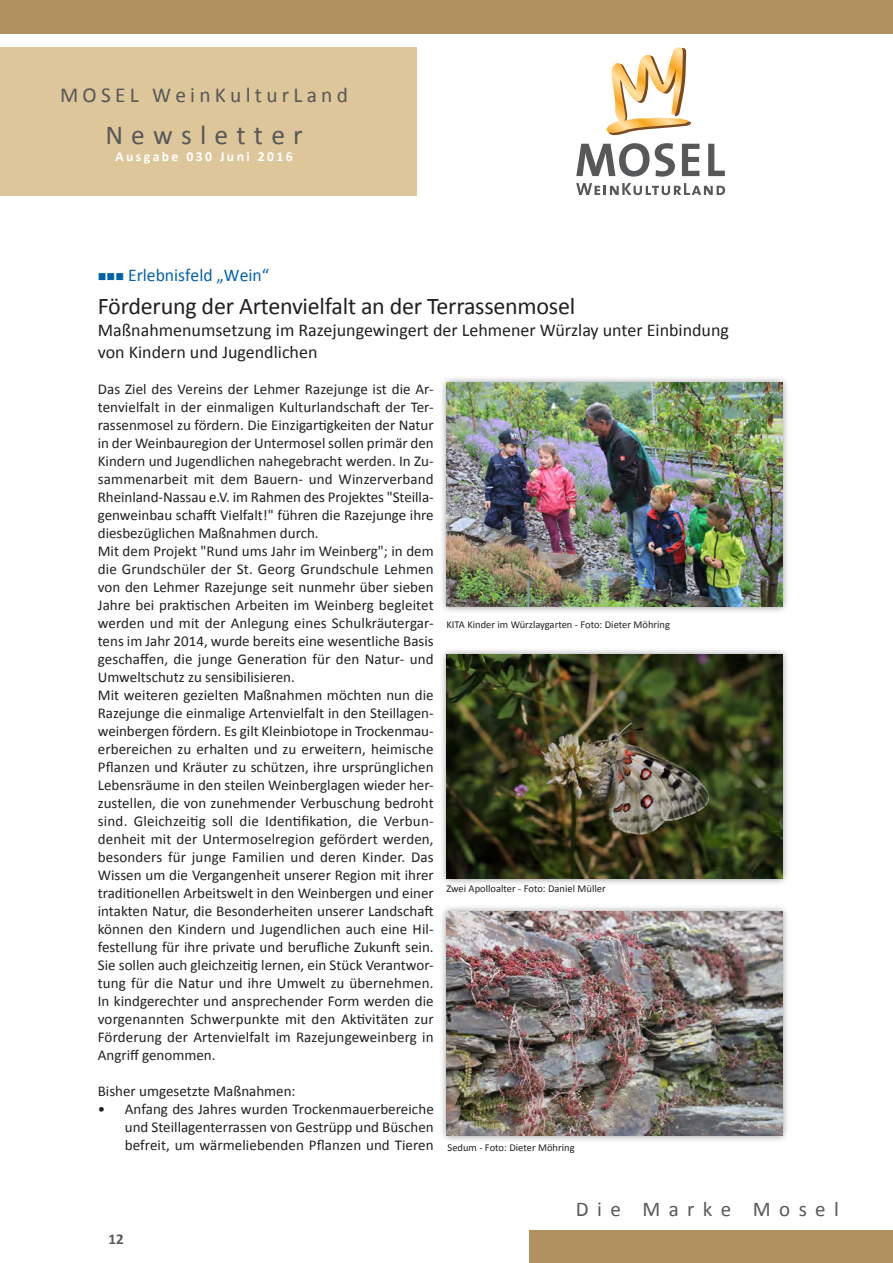
<style>
.page{position:relative;width:893px;height:1263px;background:#fff}
.page>*{position:absolute;margin:0;border:0;box-sizing:border-box;transform-origin:0 0}
.t1{font:27.45px "Calibri";letter-spacing:.3em;color:#57585a}
.Überschrift{font:24px "Calibri";letter-spacing:-.01em;color:#231f20}
.t2{font:21.3px "Calibri";letter-spacing:.2em;color:#57585a}
.t3{font:21px "Calibri";letter-spacing:.4em;color:#57585a}
.Überschrift-2{font:18px/21.6px "Calibri";color:#231f20}
.t4{font:18px "Calibri";color:#0161ab}
.Fließtext{font:15px/18px "Calibri";color:#231f20;text-align:justify}
.t5{font:700 15px "Calibri";color:#57585a}
.t6{font:700 13.8px "Calibri";letter-spacing:.175em;color:#fff}
.Bildunterschrift{font:10.5px "Calibri";color:#231f20}
</style>
<div class="page">
<div style="left:0;top:47px;width:417px;height:149px;background:#ddc699"></div>
<svg style="left:576px;top:143px;width:99px;height:34px"></svg>
<svg style="left:682px;top:144px;width:17px;height:32px"></svg>
<svg style="left:708px;top:144px;width:17px;height:32px"></svg>
<svg style="left:576px;top:183px;width:149px;height:12px"></svg>
<svg style="left:606px;top:47px;width:85px;height:89px"></svg>
<div style="left:0;top:0;width:893px;height:34px;background:#b19160"></div>
<div style="left:529px;top:1230px;width:364px;height:33px;background:#b19160"></div>
<div style="left:439px;top:647px;width:351px;height:239px;background:#231f20;opacity:.5"></div>
<img style="left:446px;top:655px;width:336px;height:224px">
<div style="left:439px;top:375px;width:351px;height:239px;background:#231f20;opacity:.5"></div>
<img style="left:446px;top:383px;width:336px;height:224px">
<div style="left:439px;top:904px;width:351px;height:239px;background:#231f20;opacity:.5"></div>
<img style="left:446px;top:912px;width:336px;height:223px">
<h3 class="t2" style="left:60px;top:81px;width:289px">MOSEL WeinKulturLand</h3>
<h1 class="t1" style="left:105px;top:118px;width:199px">Newsletter</h1>
<p class="t6" style="left:115px;top:148px;width:179px">Ausgabe 030 Juni 2016</p>
<p class="t4" style="left:98px;top:264px;width:173px">■■■ Erlebnisfeld „Wein“</p>
<p class="Überschrift" style="left:98px;top:291px;width:479px">Förderung der Artenvielfalt an der Terrassenmosel</p>
<p class="Überschrift-2" style="left:98px;top:319px;width:633px">Maßnahmenumsetzung im Razejungewingert der Lehmener Würzlay unter Einbindung von Kindern und Jugendlichen</p>
<p class="Fließtext" style="left:98px;top:380px;width:337px">Das Ziel des Vereins der Lehmer Razejunge ist die Ar&shy;tenvielfalt in der einmaligen Kulturlandschaft der Ter&shy;rassenmosel zu fördern. Die Einzigartigkeiten der Natur in der Weinbauregion der Untermosel sollen primär den Kindern und Jugendlichen nahegebracht werden. In Zu&shy;sammenarbeit mit dem Bauern- und Winzerverband Rheinland-Nassau e.V. im Rahmen des Projektes "Steilla&shy;genweinbau schafft Vielfalt!" führen die Razejunge ihre diesbezüglichen Maßnahmen durch.</p>
<p class="Fließtext" style="left:98px;top:542px;width:337px">Mit dem Projekt "Rund ums Jahr im Weinberg"; in dem die Grundschüler der St. Georg Grundschule Lehmen von den Lehmer Razejunge seit nunmehr über sieben Jahre bei praktischen Arbeiten im Weinberg begleitet werden und mit der Anlegung eines Schulkräutergar&shy;tens im Jahr 2014, wurde bereits eine wesentliche Basis geschaffen, die junge Generation für den Natur- und Umweltschutz zu sensibilisieren.</p>
<p class="Fließtext" style="left:98px;top:686px;width:337px">Mit weiteren gezielten Maßnahmen möchten nun die Razejunge die einmalige Artenvielfalt in den Steillagen&shy;weinbergen fördern. Es gilt Kleinbiotope in Trockenmau&shy;erbereichen zu erhalten und zu erweitern, heimische Pflanzen und Kräuter zu schützen, ihre ursprünglichen Lebensräume in den steilen Weinberglagen wieder her&shy;zustellen, die von zunehmender Verbuschung bedroht sind. Gleichzeitig soll die Identifikation, die Verbun&shy;denheit mit der Untermoselregion gefördert werden, besonders für junge Familien und deren Kinder. Das Wissen um die Vergangenheit unserer Region mit ihrer traditionellen Arbeitswelt in den Weinbergen und einer intakten Natur, die Besonderheiten unserer Landschaft können den Kindern und Jugendlichen auch eine Hil&shy;festellung für ihre private und berufliche Zukunft sein.<br>Sie sollen auch gleichzeitig lernen, ein Stück Verantwor&shy;tung für die Natur und ihre Umwelt zu übernehmen.<br>In kindgerechter und ansprechender Form werden die vorgenannten Schwerpunkte mit den Aktivitäten zur Förderung der Artenvielfalt im Razejungeweinberg in Angriff genommen.</p>
<p class="Fließtext" style="left:98px;top:1082px;width:199px">Bisher umgesetzte Maßnahmen:</p>
<p class="Fließtext" style="left:125px;top:1100px;width:310px;text-indent:-27px">• Anfang des Jahres wurden Trockenmauerbereiche und Steillagenterrassen von Gestrüpp und Büschen befreit, um wärmeliebenden Pflanzen und Tieren</p>
<p class="Bildunterschrift" style="left:446px;top:618px;width:225px">KITA Kinder im Würzlaygarten - Foto: Dieter Möhring</p>
<p class="Bildunterschrift" style="left:446px;top:882px;width:161px">Zwei Apolloalter - Foto: Daniel Müller</p>
<p class="Bildunterschrift" style="left:448px;top:1140px;width:129px">Sedum - Foto: Dieter Möhring</p>
<p class="t5" style="left:108px;top:1230px;width:17px">12</p>
<h3 class="t3" style="left:576px;top:1195px;width:265px">Die Marke Mosel</h3>
</div>
